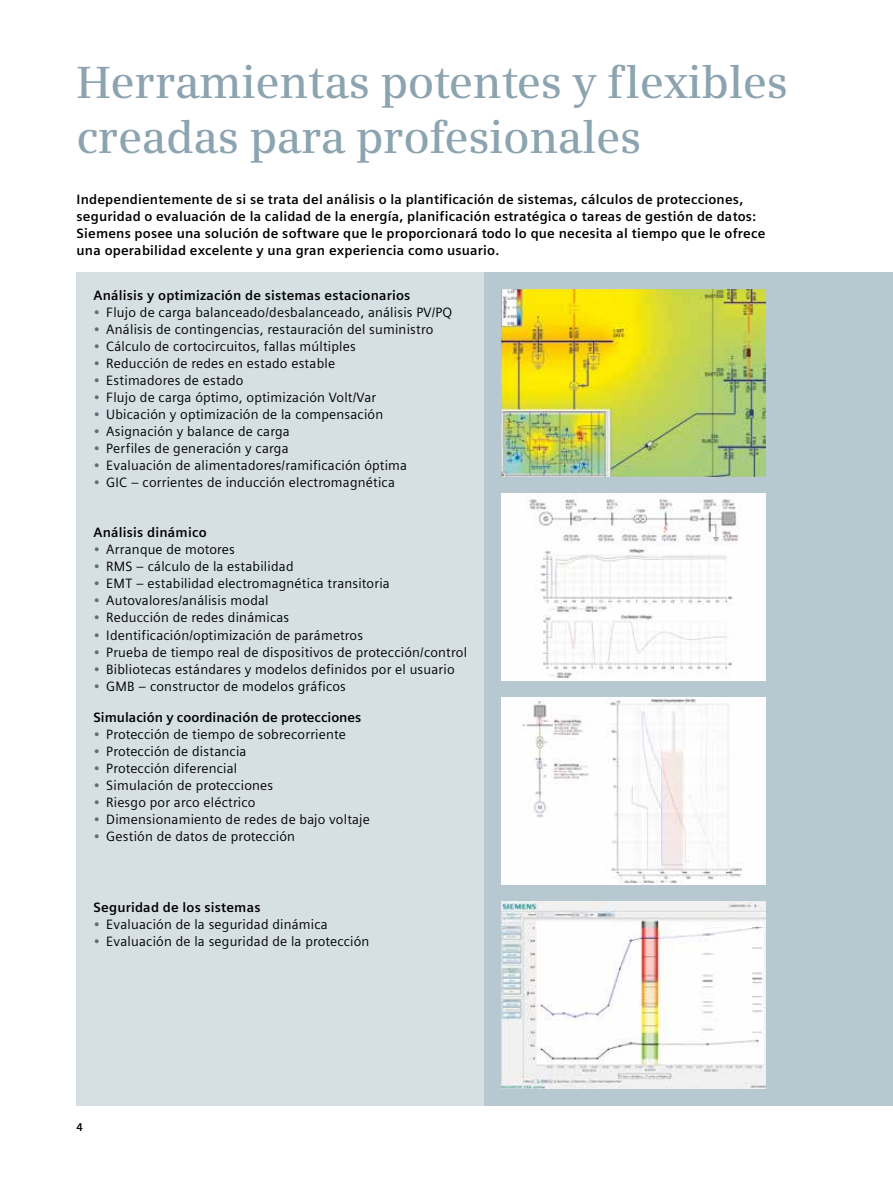
<style>
.page{position:relative;width:893px;height:1191px;background:#fff}
.page>*{position:absolute;margin:0;border:0;box-sizing:border-box;transform-origin:0 0}
.t1{font:600 45px/55.2px "Siemens Serif";letter-spacing:-.01em;color:#8ca3b0}
.t2{font:13.5px "Siemens Sans";letter-spacing:.015em;color:#000}
.t3{font:700 13.5px/17px "Siemens Sans";letter-spacing:.015em;color:#000}
.t4{font:700 11.25px "Siemens Sans";color:#000}
.s1{color:#5f6d75}
</style>
<div class="page">
<div style="left:77px;top:272px;width:816px;height:834px;background:#d5dfe4"></div>
<div style="left:485px;top:272px;width:408px;height:834px;background:#b8c8d1"></div>
<img style="left:502px;top:289px;width:263px;height:187px">
<img style="left:502px;top:493px;width:263px;height:187px">
<img style="left:502px;top:697px;width:263px;height:187px">
<img style="left:502px;top:901px;width:263px;height:188px">
<h1 class="t1" style="left:77px;top:54px;width:713px">Herramientas potentes y flexibles creadas para profesionales</h1>
<p class="t3" style="left:77px;top:191px;width:690px">Independientemente de si se trata del análisis o la plantificación de sistemas, cálculos de protecciones, seguridad o evaluación de la calidad de la energía, planificación estratégica o tareas de gestión de datos:<br>Siemens posee una solución de software que le proporcionará todo lo que necesita al tiempo que le ofrece una operabilidad excelente y una gran experiencia como usuario.</p>
<p class="t3" style="left:94px;top:286px;width:318px">Análisis y optimización de sistemas estacionarios</p>
<p class="t2" style="left:94px;top:304px;width:360px"><span class="s1">•</span> Flujo de carga balanceado/desbalanceado, análisis PV/PQ</p>
<p class="t2" style="left:94px;top:321px;width:341px"><span class="s1">•</span> Análisis de contingencias, restauración del suministro</p>
<p class="t2" style="left:94px;top:338px;width:264px"><span class="s1">•</span> Cálculo de cortocircuitos, fallas múltiples</p>
<p class="t2" style="left:94px;top:355px;width:243px"><span class="s1">•</span> Reducción de redes en estado estable</p>
<p class="t2" style="left:94px;top:372px;width:152px"><span class="s1">•</span> Estimadores de estado</p>
<p class="t2" style="left:94px;top:389px;width:284px"><span class="s1">•</span> Flujo de carga óptimo, optimización Volt/Var</p>
<p class="t2" style="left:94px;top:406px;width:291px"><span class="s1">•</span> Ubicación y optimización de la compensación</p>
<p class="t2" style="left:94px;top:423px;width:198px"><span class="s1">•</span> Asignación y balance de carga</p>
<p class="t2" style="left:94px;top:440px;width:197px"><span class="s1">•</span> Perfiles de generación y carga</p>
<p class="t2" style="left:94px;top:457px;width:315px"><span class="s1">•</span> Evaluación de alimentadores/ramificación óptima</p>
<p class="t2" style="left:94px;top:474px;width:303px"><span class="s1">•</span> GIC – corrientes de inducción electromagnética</p>
<p class="t3" style="left:94px;top:524px;width:115px">Análisis dinámico</p>
<p class="t2" style="left:94px;top:542px;width:143px"><span class="s1">•</span> Arranque de motores</p>
<p class="t2" style="left:94px;top:559px;width:202px"><span class="s1">•</span> RMS – cálculo de la estabilidad</p>
<p class="t2" style="left:94px;top:576px;width:298px"><span class="s1">•</span> EMT – estabilidad electromagnética transitoria</p>
<p class="t2" style="left:94px;top:593px;width:177px"><span class="s1">•</span> Autovalores/análisis modal</p>
<p class="t2" style="left:94px;top:610px;width:197px"><span class="s1">•</span> Reducción de redes dinámicas</p>
<p class="t2" style="left:94px;top:627px;width:271px"><span class="s1">•</span> Identificación/optimización de parámetros</p>
<p class="t2" style="left:94px;top:644px;width:375px"><span class="s1">•</span> Prueba de tiempo real de dispositivos de protección/control</p>
<p class="t2" style="left:94px;top:661px;width:363px"><span class="s1">•</span> Bibliotecas estándares y modelos definidos por el usuario</p>
<p class="t2" style="left:94px;top:678px;width:254px"><span class="s1">•</span> GMB – constructor de modelos gráficos</p>
<p class="t3" style="left:94px;top:709px;width:269px">Simulación y coordinación de protecciones</p>
<p class="t2" style="left:94px;top:727px;width:254px"><span class="s1">•</span> Protección de tiempo de sobrecorriente</p>
<p class="t2" style="left:94px;top:744px;width:154px"><span class="s1">•</span> Protección de distancia</p>
<p class="t2" style="left:94px;top:761px;width:145px"><span class="s1">•</span> Protección diferencial</p>
<p class="t2" style="left:94px;top:778px;width:181px"><span class="s1">•</span> Simulación de protecciones</p>
<p class="t2" style="left:94px;top:795px;width:164px"><span class="s1">•</span> Riesgo por arco eléctrico</p>
<p class="t2" style="left:94px;top:812px;width:278px"><span class="s1">•</span> Dimensionamiento de redes de bajo voltaje</p>
<p class="t2" style="left:94px;top:829px;width:203px"><span class="s1">•</span> Gestión de datos de protección</p>
<p class="t3" style="left:94px;top:899px;width:168px">Seguridad de los sistemas</p>
<p class="t2" style="left:94px;top:917px;width:236px"><span class="s1">•</span> Evaluación de la seguridad dinámica</p>
<p class="t2" style="left:94px;top:934px;width:277px"><span class="s1">•</span> Evaluación de la seguridad de la protección</p>
<p class="t4" style="left:77px;top:1120px;width:8px">4</p>
</div>
